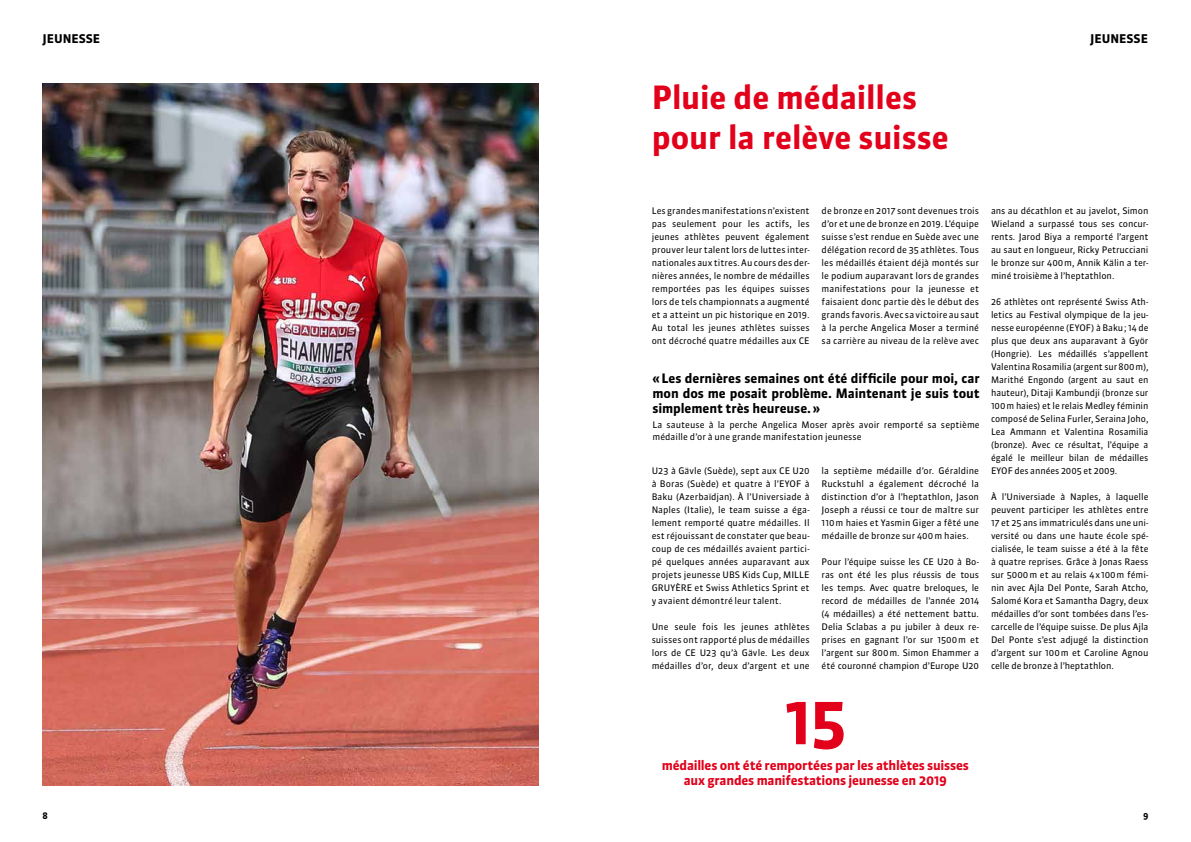
<style>
.page{position:relative;width:1191px;height:842px;background:#fff}
.page>*{position:absolute;margin:0;border:0;box-sizing:border-box;transform-origin:0 0}
.t1{font:700 64px "Sanuk OT";color:#e2001a}
.t2{font:700 32px/40px "Sanuk OT";color:#e2001a}
.t3{font:700 13px/15px "Sanuk OT";letter-spacing:-.005em;color:#000;text-align:justify}
.t4{font:700 13px/15px "Sanuk OT";letter-spacing:-.015em;color:#e2001a;text-align:center}
.t5{font:700 12px "Sanuk OT";color:#000}
.t6{font:9px/13px "Sanuk OT";color:#000;text-align:justify}
.t7{font:700 9px "Sanuk OT";color:#000}
</style>
<div class="page">
<img style="left:42px;top:84px;width:497px;height:701px">
<h3 class="t5" style="left:43px;top:31px;width:59px">JEUNESSE</h3>
<h3 class="t5" style="left:1090px;top:31px;width:59px">JEUNESSE</h3>
<h2 class="t2" style="left:651px;top:77px;width:298px">Pluie de médailles pour la relève suisse</h2>
<p class="t6" style="left:651px;top:204px;width:159px">Les grandes manifestations n’existent pas seulement pour les actifs, les jeunes athlètes peuvent également prouver leur talent lors de luttes inter&shy;nationales aux titres. Au cours des der&shy;nières années, le nombre de médailles remportées pas les équipes suisses lors de tels championnats a augmenté et a atteint un pic historique en 2019.<br>Au total les jeunes athlètes suisses ont décroché quatre médailles aux CE</p>
<p class="t6" style="left:821px;top:204px;width:159px">de bronze en 2017 sont devenues trois d’or et une de bronze en 2019. L’équipe suisse s’est rendue en Suède avec une délégation record de 35 athlètes. Tous les médaillés étaient déjà montés sur le podium auparavant lors de grandes manifestations pour la jeunesse et faisaient donc partie dès le début des grands favoris. Avec sa victoire au saut à la perche Angelica Moser a terminé sa carrière au niveau de la relève avec</p>
<h3 class="t3" style="left:652px;top:370px;width:329px">«Les dernières semaines ont été difficile pour moi, car mon dos me posait problème. Maintenant je suis tout simplement très heureuse.»</h3>
<p class="t6" style="left:652px;top:418px;width:329px;line-height:12px">La sauteuse à la perche Angelica Moser après avoir remporté sa septième médaille d’or à une grande manifestation jeunesse</p>
<p class="t6" style="left:651px;top:464px;width:159px">U23 à Gävle (Suède), sept aux CE U20 à Boras (Suède) et quatre à l’EYOF à Baku (Azerbaïdjan). À l’Universiade à Naples (Italie), le team suisse a éga&shy;lement remporté quatre médailles. Il est réjouissant de constater que beau&shy;coup de ces médaillés avaient partici&shy;pé quelques années auparavant aux projets jeunesse UBS Kids Cup, MILLE GRUYÈRE et Swiss Athletics Sprint et y avaient démontré leur talent.</p>
<p class="t6" style="left:651px;top:620px;width:159px">Une seule fois les jeunes athlètes suisses ont rapporté plus de médailles lors de CE U23 qu’à Gävle. Les deux médailles d’or, deux d’argent et une</p>
<p class="t6" style="left:821px;top:464px;width:159px">la septième médaille d’or. Géraldine Ruckstuhl a également décroché la distinction d’or à l’heptathlon, Jason Joseph a réussi ce tour de maître sur 110m haies et Yasmin Giger a fêté une médaille de bronze sur 400m haies.</p>
<p class="t6" style="left:821px;top:555px;width:159px">Pour l’équipe suisse les CE U20 à Bo&shy;ras ont été les plus réussis de tous les temps. Avec quatre breloques, le record de médailles de l’année 2014 (4 médailles) a été nettement battu.<br>Delia Sclabas a pu jubiler à deux re&shy;prises en gagnant l’or sur 1500m et l’argent sur 800m. Simon Ehammer a été couronné champion d’Europe U20</p>
<p class="t6" style="left:991px;top:204px;width:159px">ans au décathlon et au javelot, Simon Wieland a surpassé tous ses concur&shy;rents. Jarod Biya a remporté l’argent au saut en longueur, Ricky Petrucciani le bronze sur 400m, Annik Kälin a ter&shy;miné troisième à l’heptathlon.</p>
<p class="t6" style="left:991px;top:295px;width:159px">26 athlètes ont représenté Swiss Ath&shy;letics au Festival olympique de la jeu&shy;nesse européenne (EYOF) à Baku; 14 de plus que deux ans auparavant à Györ (Hongrie). Les médaillés s’appellent Valentina Rosamilia (argent sur 800m), Marithé Engondo (argent au saut en hauteur), Ditaji Kambundji (bronze sur 100m haies) et le relais Medley féminin composé de Selina Furler, Seraina Joho, Lea Ammann et Valentina Rosamilia (bronze). Avec ce résultat, l’équipe a égalé le meilleur bilan de médailles EYOF des années 2005 et 2009.</p>
<p class="t6" style="left:991px;top:490px;width:159px">À l’Universiade à Naples, à laquelle peuvent participer les athlètes entre 17 et 25 ans immatriculés dans une uni&shy;versité ou dans une haute école spé&shy;cialisée, le team suisse a été à la fête à quatre reprises. Grâce à Jonas Raess sur 5000m et au relais 4x100m fémi&shy;nin avec Ajla Del Ponte, Sarah Atcho, Salomé Kora et Samantha Dagry, deux médailles d’or sont tombées dans l’es&shy;carcelle de l’équipe suisse. De plus Ajla Del Ponte s’est adjugé la distinction d’argent sur 100m et Caroline Agnou celle de bronze à l’heptathlon.</p>
<h1 class="t1" style="left:783px;top:681px;width:65px">15</h1>
<h3 class="t4" style="left:662px;top:758px;width:309px">médailles ont été remportées par les athlètes suisses aux grandes manifestations jeunesse en 2019</h3>
<p class="t7" style="left:43px;top:810px;width:7px">8</p>
<p class="t7" style="left:1143px;top:810px;width:7px">9</p>
</div>
